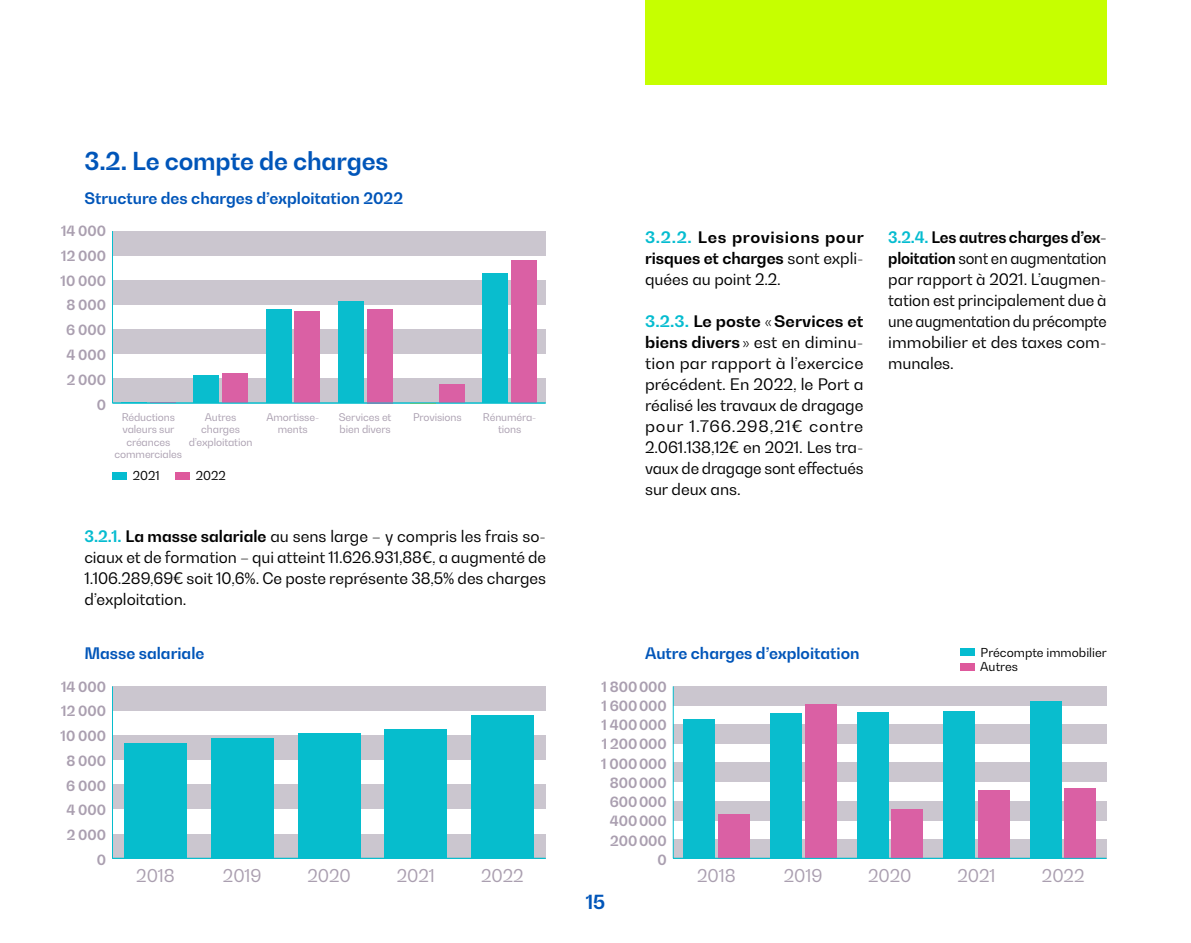
<style>
.page{position:relative;width:1191px;height:943px;background:#fff}
.page>*{position:absolute;margin:0;border:0;box-sizing:border-box;transform-origin:0 0}
.t1{font:700 24.5px "Bw Gradual";letter-spacing:-.005em;color:#0055b9}
.t2{font:700 19.25px "Bw Gradual";color:#0055b9}
.t3{font:17.5px "Bw Gradual";letter-spacing:-.005em;color:#aa9fb0}
.t4{font:15.75px/21px "Bw Gradual";letter-spacing:-.005em;color:#000;text-align:justify;scale:1.04 1}
.t5{font:15.75px/21px "Bw Gradual";letter-spacing:-.005em;color:#000;text-align:justify}
.t6{font:15.75px/21px "Bw Gradual";letter-spacing:-.005em;color:#000;text-align:justify;scale:.96 1}
.t7{font:700 15.75px "Bw Gradual";color:#0055b9}
.t8{font:700 15.75px/21px "Bw Gradual";letter-spacing:.02em;color:#000;text-align:justify;scale:1.05 1}
.t9{font:700 14px "Bw Gradual";letter-spacing:-.005em;color:#aa9fb0}
.t10{font:12.25px/14.7px "Bw Gradual";color:#000}
.t11{font:10.5px/12.2px "Bw Gradual";letter-spacing:-.01em;color:#aa9fb0;text-align:center}
.s1{color:#05bcd0}
.s2{font-weight:400}
.s3{font-weight:700;color:#05bcd0}
.s4{font-weight:700}
</style>
<div class="page">
<div style="left:645px;top:0;width:461px;height:84px;background:#c6ff00"></div>
<div style="left:960px;top:648px;width:14px;height:7px;background:#05bcd0"></div>
<div style="left:960px;top:663px;width:14px;height:7px;background:#de599c"></div>
<div style="left:673px;top:762px;width:433px;height:20px;background:#cbc6cf"></div>
<div style="left:673px;top:801px;width:433px;height:19px;background:#cbc6cf"></div>
<div style="left:673px;top:839px;width:433px;height:19px;background:#cbc6cf"></div>
<div style="left:673px;top:686px;width:433px;height:19px;background:#cbc6cf"></div>
<div style="left:673px;top:724px;width:433px;height:19px;background:#cbc6cf"></div>
<hr style="left:673px;top:686px;width:1px;height:172px;background:#06bdcd">
<div style="left:718px;top:814px;width:31px;height:44px;background:#da60a4"></div>
<div style="left:805px;top:704px;width:31px;height:154px;background:#da60a4"></div>
<div style="left:891px;top:809px;width:31px;height:49px;background:#da60a4"></div>
<div style="left:978px;top:789px;width:31px;height:69px;background:#da60a4"></div>
<div style="left:1064px;top:787px;width:32px;height:71px;background:#da60a4"></div>
<div style="left:683px;top:719px;width:32px;height:139px;background:#09bdce"></div>
<div style="left:770px;top:713px;width:31px;height:145px;background:#09bdce"></div>
<div style="left:857px;top:711px;width:31px;height:147px;background:#09bdce"></div>
<div style="left:943px;top:711px;width:31px;height:147px;background:#09bdce"></div>
<div style="left:1030px;top:701px;width:31px;height:157px;background:#09bdce"></div>
<hr style="left:673px;top:858px;width:433px;height:1px;background:#06bdcd">
<div style="left:112px;top:329px;width:434px;height:25px;background:#cbc6cf"></div>
<div style="left:112px;top:378px;width:434px;height:25px;background:#cbc6cf"></div>
<div style="left:112px;top:231px;width:434px;height:24px;background:#cbc6cf"></div>
<div style="left:112px;top:280px;width:434px;height:25px;background:#cbc6cf"></div>
<hr style="left:112px;top:231px;width:1px;height:172px;background:#06bdcd">
<div style="left:222px;top:374px;width:26px;height:29px;background:#da60a4"></div>
<div style="left:294px;top:311px;width:26px;height:92px;background:#da60a4"></div>
<div style="left:366px;top:309px;width:26px;height:94px;background:#da60a4"></div>
<div style="left:439px;top:384px;width:26px;height:19px;background:#da60a4"></div>
<div style="left:511px;top:260px;width:26px;height:143px;background:#da60a4"></div>
<svg style="left:121px;top:402px;width:55px;height:1px"></svg>
<div style="left:193px;top:375px;width:26px;height:28px;background:#09bdce"></div>
<div style="left:265px;top:309px;width:26px;height:94px;background:#09bdce"></div>
<div style="left:338px;top:301px;width:26px;height:102px;background:#09bdce"></div>
<div style="left:482px;top:274px;width:26px;height:129px;background:#09bdce"></div>
<hr style="left:112px;top:403px;width:433px;height:1px;background:#06bdcd">
<div style="left:112px;top:472px;width:15px;height:7px;background:#05bcd0"></div>
<div style="left:175px;top:472px;width:15px;height:7px;background:#de599c"></div>
<div style="left:112px;top:784px;width:434px;height:25px;background:#cbc6cf"></div>
<div style="left:112px;top:833px;width:434px;height:25px;background:#cbc6cf"></div>
<div style="left:112px;top:735px;width:434px;height:25px;background:#cbc6cf"></div>
<div style="left:112px;top:686px;width:434px;height:25px;background:#cbc6cf"></div>
<hr style="left:112px;top:686px;width:1px;height:172px;background:#06bdcd">
<div style="left:125px;top:743px;width:62px;height:115px;background:#06bdcd"></div>
<div style="left:211px;top:738px;width:63px;height:120px;background:#06bdcd"></div>
<div style="left:298px;top:733px;width:62px;height:125px;background:#06bdcd"></div>
<div style="left:384px;top:729px;width:63px;height:129px;background:#06bdcd"></div>
<div style="left:471px;top:715px;width:62px;height:143px;background:#06bdcd"></div>
<hr style="left:112px;top:858px;width:433px;height:1px;background:#06bdcd">
<p class="t1" style="left:84px;top:145px;width:305px">3.2. Le compte de charges</p>
<p class="t7" style="left:84px;top:188px;width:320px">Structure des charges d’exploitation 2022</p>
<p class="t9" style="left:61px;top:222px;width:47px">14 000</p>
<p class="t9" style="left:61px;top:246px;width:46px">12 000</p>
<p class="t9" style="left:61px;top:271px;width:47px">10 000</p>
<p class="t9" style="left:66px;top:296px;width:41px">8 000</p>
<p class="t9" style="left:66px;top:321px;width:41px">6 000</p>
<p class="t9" style="left:66px;top:345px;width:41px">4 000</p>
<p class="t9" style="left:67px;top:370px;width:41px">2 000</p>
<p class="t9" style="left:97px;top:395px;width:11px">0</p>
<p class="t11" style="left:115px;top:411px;width:69px">Réductions valeurs sur créances commerciales</p>
<p class="t11" style="left:189px;top:411px;width:65px">Autres charges d’exploitation</p>
<p class="t11" style="left:266px;top:411px;width:54px">Amortisse&shy;ments</p>
<p class="t11" style="left:339px;top:411px;width:54px;text-align:left">Services et bien divers</p>
<p class="t11" style="left:413px;top:411px;width:50px">Provisions</p>
<p class="t11" style="left:483px;top:411px;width:55px">Rénuméra&shy;tions</p>
<p class="t10" style="left:133px;top:468px;width:28px">2021</p>
<p class="t10" style="left:196px;top:468px;width:31px">2022</p>
<p class="t8" style="left:645px;top:226px;width:210px"><span class="s1">3.2.2.</span> Les provisions pour risques et charges <span class="s2">sont expli&shy;quées au point 2.2.</span></p>
<p class="t4" style="left:645px;top:310px;width:211px"><span class="s3">3.2.3.</span> <span class="s4">Le poste «Services et biens divers »</span> est en diminu&shy;tion par rapport à l’exercice précédent. En 2022, le Port a réalisé les travaux de dragage pour 1.766.298,21€ contre 2.061.138,12€ en 2021. Les tra&shy;vaux de dragage sont effectués sur deux ans.</p>
<p class="t5" style="left:84px;top:525px;width:463px"><span class="s3">3.2.1.</span> <span class="s4">La masse salariale</span> au sens large – y compris les frais so&shy;ciaux et de formation – qui atteint 11.626.931,88€, a augmenté de 1.106.289,69€ soit 10,6%. Ce poste représente 38,5% des charges d’exploitation.</p>
<p class="t7" style="left:84px;top:643px;width:122px">Masse salariale</p>
<p class="t7" style="left:645px;top:643px;width:216px">Autre charges d’exploitation</p>
<p class="t9" style="left:61px;top:677px;width:47px">14 000</p>
<p class="t9" style="left:61px;top:702px;width:46px">12 000</p>
<p class="t9" style="left:61px;top:726px;width:47px">10 000</p>
<p class="t9" style="left:66px;top:751px;width:41px">8 000</p>
<p class="t9" style="left:66px;top:776px;width:41px">6 000</p>
<p class="t9" style="left:66px;top:801px;width:41px">4 000</p>
<p class="t9" style="left:67px;top:825px;width:41px">2 000</p>
<p class="t9" style="left:97px;top:850px;width:11px">0</p>
<p class="t9" style="left:601px;top:677px;width:67px">1 800000</p>
<p class="t9" style="left:601px;top:696px;width:67px">1 600000</p>
<p class="t9" style="left:601px;top:715px;width:67px">1 400000</p>
<p class="t9" style="left:602px;top:735px;width:66px">1 200000</p>
<p class="t9" style="left:601px;top:754px;width:67px">1 000000</p>
<p class="t9" style="left:610px;top:773px;width:58px">800000</p>
<p class="t9" style="left:610px;top:792px;width:59px">600000</p>
<p class="t9" style="left:610px;top:812px;width:58px">400000</p>
<p class="t9" style="left:610px;top:831px;width:58px">200000</p>
<p class="t9" style="left:657px;top:850px;width:11px">0</p>
<p class="t6" style="left:888px;top:226px;width:229px"><span class="s3">3.2.4.</span> <span class="s4">Les autres charges d’ex&shy;ploitation</span> sont en augmentation par rapport à 2021. L’augmen&shy;tation est principalement due à une augmentation du précompte immobilier et des taxes com&shy;munales.</p>
<p class="t10" style="left:980px;top:644px;width:128px">Précompte immobilier<br>Autres</p>
<p class="t3" style="left:136px;top:864px;width:40px">2018</p>
<p class="t3" style="left:223px;top:864px;width:40px">2019</p>
<p class="t3" style="left:307px;top:864px;width:45px">2020</p>
<p class="t3" style="left:397px;top:864px;width:40px">2021</p>
<p class="t3" style="left:481px;top:864px;width:44px">2022</p>
<p class="t3" style="left:697px;top:864px;width:40px">2018</p>
<p class="t3" style="left:783px;top:864px;width:40px">2019</p>
<p class="t3" style="left:868px;top:864px;width:45px">2020</p>
<p class="t3" style="left:957px;top:864px;width:40px">2021</p>
<p class="t3" style="left:1042px;top:864px;width:44px">2022</p>
<p class="t2" style="left:586px;top:889px;width:21px">15</p>
</div>
